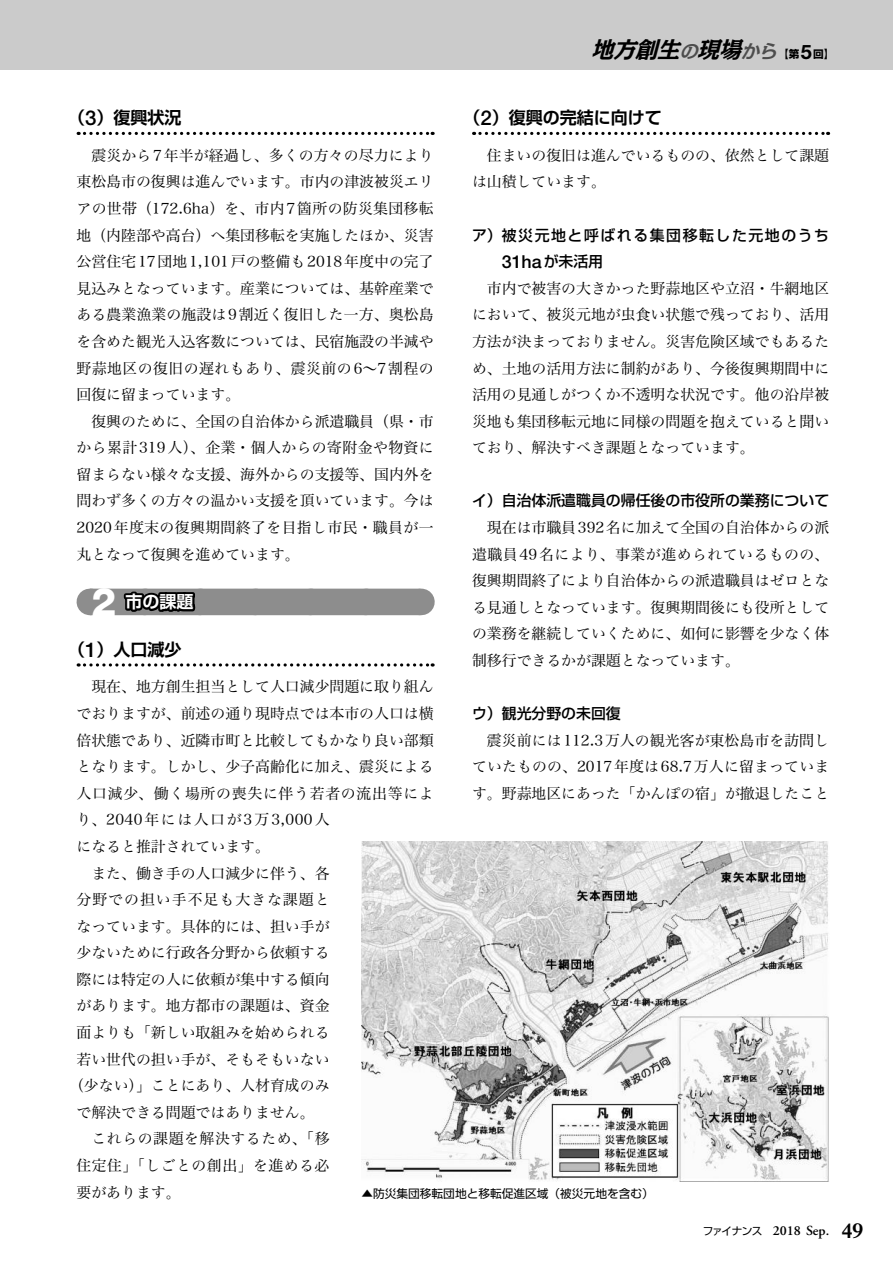
<style>
.page{position:relative;width:893px;height:1263px;background:#fff}
.page>*{position:absolute;margin:0;border:0;box-sizing:border-box;transform-origin:0 0}
.t1{font:800 39.45px "Helvetica Neue LT Std";color:#fff}
.t2{font:italic 700 22.35px "Kakumin Pro";color:#000}
.t3{font:500 17.85px "Helvetica Neue LT Std";color:#000}
.t4{font:700 16.95px "Shin Go Pr 6 N De";color:#000}
.t5{font:700 16.95px "Shin Go Pr 6 N De";color:#fff}
.t6{font:14.85px/26.5px "Hiragino Serif Pr 6 N W3";color:#000;text-align:justify}
.t7{font:500 14.85px "Shin Go Pr 6 N";color:#000}
.t8{font:14.85px "Hiragino Serif Pr 6 N W3";letter-spacing:.05em;color:#000}
.t9{font:500 14.85px "Shin Go Pr 6 N";letter-spacing:.105em;color:#000}
.t10{font:14.85px "Hiragino Serif Pr 6 N W3";letter-spacing:.105em;color:#000}
.t11{font:14.85px "Hiragino Serif Pr 6 N W3";letter-spacing:.035em;color:#000}
.t12{font:14.85px "Hiragino Serif Pr 6 N W3";letter-spacing:.065em;color:#000}
.t13{font:14.85px "Hiragino Serif Pr 6 N W3";letter-spacing:.04em;color:#000}
.t14{font:600 13.8px "Adobe Garamond Pro";color:#000}
.t15{font:11.7px "Shin Go Pr 6 N";color:#000}
.s1{font-size:18px;color:#4d4d4d}
.s2{font-family:"Shin Go Pr 6 N";font-style:normal;font-size:10.65px}
.s3{font-family:"Helvetica Neue LT Std";font-style:normal;font-size:19.95px}
.s4{font-family:"Helvetica Neue LT Std";font-weight:500;font-size:20.4px}
.s5{font-family:"Shin Go Pr 6 N";font-size:14.85px}
.s6{font-family:"Shin Go Pr 6 N";font-weight:400;font-size:10.65px}
.s7{font-family:"Times LT Std";font-size:21.3px}
</style>
<div class="page">
<div style="left:0;top:0;width:893px;height:70px;background:#cbcbcb"></div>
<svg style="left:78px;top:132px;width:355px;height:3px"></svg>
<div style="left:90px;top:589px;width:330px;height:26px;background:#8d8d8d"></div>
<svg style="left:420px;top:589px;width:1px;height:26px"></svg>
<svg style="left:78px;top:663px;width:355px;height:3px"></svg>
<svg style="left:122px;top:591px;width:271px;height:25px"></svg>
<svg style="left:474px;top:132px;width:355px;height:3px"></svg>
<img style="left:361px;top:841px;width:468px;height:340px">
<h2 class="t2" style="left:591px;top:32px;width:245px">地方創生<span class="s1">の</span>現場<span class="s1">から</span><span class="s2">【第</span> <span class="s3">5</span> <span class="s2">回】</span></h2>
<p class="t4" style="left:463px;top:104px;width:200px">（<span class="s4">2</span>）復興の完結に向けて</p>
<p class="t6" style="left:472px;top:141px;width:359px;text-indent:15px">住まいの復旧は進んでいるものの、依然として課題は山積しています。</p>
<p class="t9" style="left:472px;top:223px;width:359px">ア）被災元地と呼ばれる集団移転した元地のうち</p>
<p class="t3" style="left:502px;top:251px;width:103px">31ha<span class="s5">が未活用</span></p>
<p class="t6" style="left:472px;top:274px;width:359px;text-indent:15px">市内で被害の大きかった野蒜地区や立沼・牛網地区において、被災元地が虫食い状態で残っており、活用方法が決まっておりません。災害危険区域でもあるため、土地の活用方法に制約があり、今後復興期間中に活用の見通しがつくか不透明な状況です。他の沿岸被災地も集団移転元地に同様の問題を抱えていると聞いており、解決すべき課題となっています。</p>
<p class="t7" style="left:472px;top:489px;width:359px">イ）自治体派遣職員の帰任後の市役所の業務について</p>
<p class="t6" style="left:472px;top:513px;width:359px;text-indent:15px">現在は市職員392名に加えて全国の自治体からの派遣職員49名により、事業が進められているものの、復興期間終了により自治体からの派遣職員はゼロとなる見通しとなっています。復興期間後にも役所としての業務を継続していくために、如何に影響を少なく体制移行できるかが課題となっています。</p>
<p class="t7" style="left:472px;top:701px;width:150px">ウ）観光分野の未回復</p>
<p class="t6" style="left:472px;top:725px;width:359px;text-indent:15px">震災前には112.3万人の観光客が東松島市を訪問していたものの、2017年度は68.7万人に留まっています。野蒜地区にあった「かんぽの宿」が撤退したこと</p>
<p class="t4" style="left:68px;top:104px;width:115px">（<span class="s4">3</span>）復興状況</p>
<p class="t6" style="left:77px;top:141px;width:359px;text-indent:15px">震災から7年半が経過し、多くの方々の尽力により東松島市の復興は進んでいます。市内の津波被災エリアの世帯（172.6ha）を、市内7箇所の防災集団移転地（内陸部や高台）へ集団移転を実施したほか、災害公営住宅17団地1,101戸の整備も2018年度中の完了見込みとなっています。産業については、基幹産業である農業漁業の施設は9割近く復旧した一方、奥松島を含めた観光入込客数については、民宿施設の半減や野蒜地区の復旧の遅れもあり、震災前の6～7割程の回復に留まっています。</p>
<p class="t6" style="left:77px;top:406px;width:359px;text-indent:15px">復興のために、全国の自治体から派遣職員（県・市から累計319人）、企業・個人からの寄附金や物資に留まらない様々な支援、海外からの支援等、国内外を問わず多くの方々の温かい支援を頂いています。今は2020年度末の復興期間終了を目指し市民・職員が一丸となって復興を進めています。</p>
<h1 class="t1" style="left:91px;top:578px;width:26px">2</h1>
<p class="t5" style="left:125px;top:588px;width:70px">市の課題</p>
<p class="t4" style="left:68px;top:636px;width:115px">（<span class="s4">1</span>）人口減少</p>
<p class="t6" style="left:91px;top:672px;width:344px">現在、地方創生担当として人口減少問題に取り組ん</p>
<p class="t6" style="left:77px;top:699px;width:359px">でおりますが、前述の通り現時点では本市の人口は横</p>
<p class="t6" style="left:77px;top:725px;width:359px">倍状態であり、近隣市町と比較してもかなり良い部類</p>
<p class="t6" style="left:77px;top:752px;width:359px">となります。しかし、少子高齢化に加え、震災による</p>
<p class="t8" style="left:77px;top:780px;width:359px">人口減少、働く場所の喪失に伴う若者の流出等によ</p>
<p class="t10" style="left:77px;top:807px;width:254px">り、2040年には人口が3万3,000人</p>
<p class="t6" style="left:77px;top:832px;width:195px">になると推計されています。</p>
<p class="t6" style="left:91px;top:858px;width:240px">また、働き手の人口減少に伴う、各</p>
<p class="t12" style="left:77px;top:887px;width:255px">分野での担い手不足も大きな課題と</p>
<p class="t6" style="left:77px;top:911px;width:254px">なっています。具体的には、担い手が</p>
<p class="t6" style="left:77px;top:938px;width:254px">少ないために行政各分野から依頼する</p>
<p class="t6" style="left:77px;top:965px;width:254px">際には特定の人に依頼が集中する傾向</p>
<p class="t6" style="left:77px;top:991px;width:254px">があります。地方都市の課題は、資金</p>
<p class="t6" style="left:77px;top:1018px;width:254px">面よりも「新しい取組みを始められる</p>
<p class="t6" style="left:77px;top:1044px;width:254px">若い世代の担い手が、そもそもいない</p>
<p class="t6" style="left:69px;top:1071px;width:262px">（少ない）」ことにあり、人材育成のみ</p>
<p class="t6" style="left:77px;top:1097px;width:240px">で解決できる問題ではありません。</p>
<p class="t13" style="left:91px;top:1126px;width:240px">これらの課題を解決するため、「移</p>
<p class="t11" style="left:77px;top:1153px;width:254px">住定住」「しごとの創出」を進める必</p>
<p class="t6" style="left:77px;top:1177px;width:106px">要があります。</p>
<p class="t15" style="left:361px;top:1184px;width:294px">▲防災集団移転団地と移転促進区域（被災元地を含む）</p>
<p class="t14" style="left:703px;top:1223px;width:162px"><span class="s6">ファイナンス</span> 2018 Sep. <span class="s7">49</span></p>
</div>
